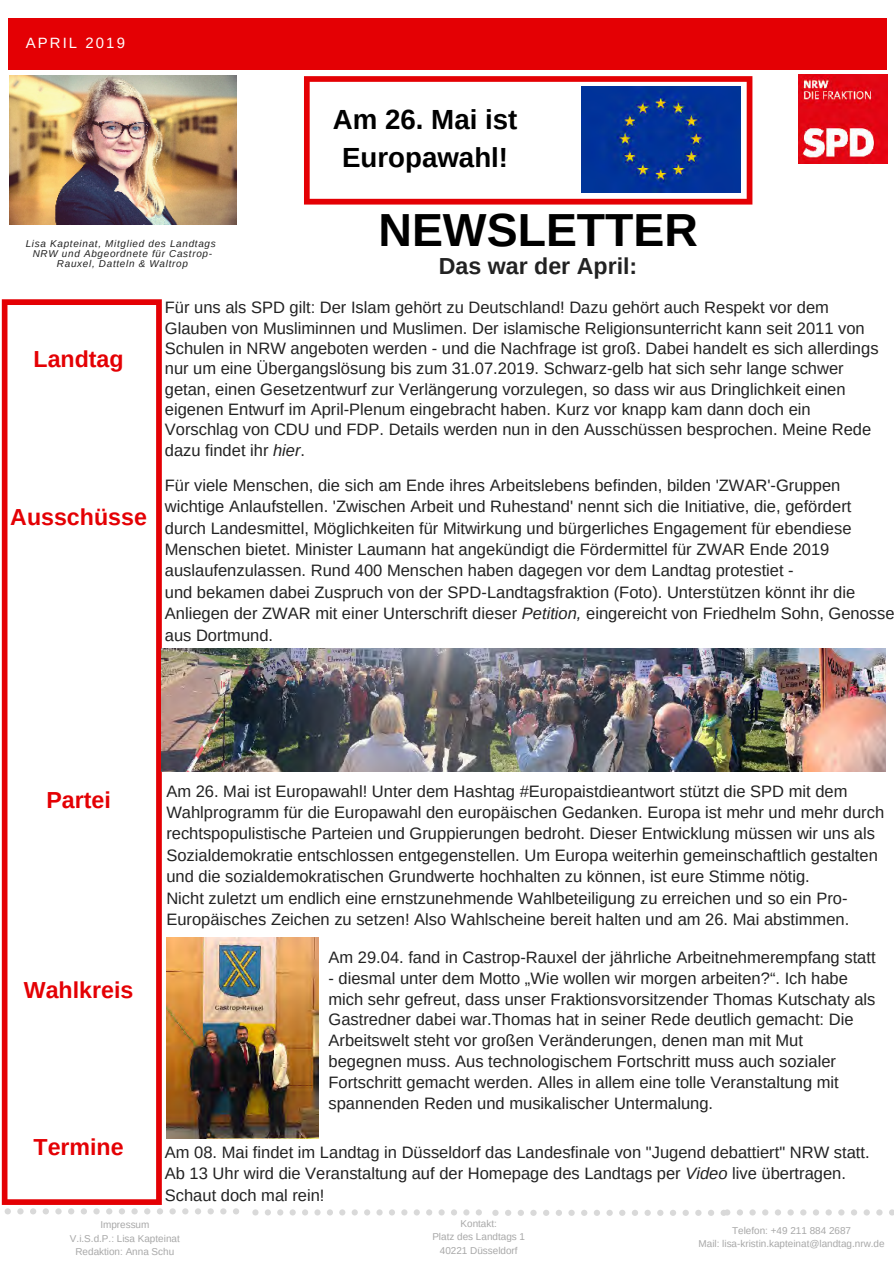
<style>
.page{position:relative;width:894px;height:1264px;background:#fff}
.page>*{position:absolute;margin:0;border:0;box-sizing:border-box;transform-origin:0 0}
.t1{font:700 46.35px "Arimo";color:#000}
.t2{font:700 27.6px/38.1px "Arimo";color:#000;text-align:center}
.t3{font:700 23.25px "Arimo";color:#e40004}
.t4{font:700 23.25px "Arimo";color:#222}
.t5{font:16.5px/21.5px "Arimo";color:#222}
.t6{font:14.85px "Arimo";letter-spacing:.14em;color:#fff}
.t7{font:9.9px/13.5px "Arimo";color:#a8a8a8;text-align:center}
.t8{font:italic 9.9px/10.2px "Arimo";letter-spacing:.07em;color:#222;text-align:center}
.s1{font-style:italic}
</style>
<div class="page">
<div style="left:8px;top:18px;width:878px;height:51px;background:#e40004"></div>
<svg style="left:2px;top:299px;width:160px;height:905px"></svg>
<svg style="left:304px;top:76px;width:448px;height:128px"></svg>
<img style="left:798px;top:75px;width:89px;height:89px">
<svg style="left:68px;top:1208px;width:6px;height:6px"></svg>
<svg style="left:81px;top:1208px;width:6px;height:6px"></svg>
<div style="left:55px;top:1208px;width:7px;height:6px;background:#d9d9d9;border-radius:50%"></div>
<svg style="left:106px;top:1208px;width:6px;height:6px"></svg>
<svg style="left:5px;top:1208px;width:6px;height:6px"></svg>
<svg style="left:119px;top:1208px;width:6px;height:6px"></svg>
<div style="left:17px;top:1208px;width:7px;height:6px;background:#d9d9d9;border-radius:50%"></div>
<svg style="left:30px;top:1208px;width:6px;height:6px"></svg>
<svg style="left:43px;top:1208px;width:6px;height:6px"></svg>
<div style="left:93px;top:1208px;width:7px;height:6px;background:#d9d9d9;border-radius:50%"></div>
<svg style="left:195px;top:1208px;width:6px;height:6px"></svg>
<div style="left:207px;top:1208px;width:7px;height:6px;background:#d9d9d9;border-radius:50%"></div>
<svg style="left:220px;top:1208px;width:6px;height:6px"></svg>
<svg style="left:233px;top:1208px;width:6px;height:6px"></svg>
<svg style="left:182px;top:1208px;width:6px;height:6px"></svg>
<svg style="left:144px;top:1208px;width:6px;height:6px"></svg>
<svg style="left:157px;top:1208px;width:6px;height:6px"></svg>
<div style="left:131px;top:1208px;width:7px;height:6px;background:#d9d9d9;border-radius:50%"></div>
<div style="left:169px;top:1208px;width:7px;height:6px;background:#d9d9d9;border-radius:50%"></div>
<svg style="left:314px;top:1209px;width:6px;height:6px"></svg>
<svg style="left:327px;top:1209px;width:6px;height:6px"></svg>
<svg style="left:302px;top:1209px;width:6px;height:6px"></svg>
<div style="left:351px;top:1209px;width:7px;height:6px;background:#d9d9d9;border-radius:50%"></div>
<svg style="left:252px;top:1209px;width:6px;height:6px"></svg>
<svg style="left:364px;top:1209px;width:6px;height:6px"></svg>
<svg style="left:265px;top:1209px;width:6px;height:6px"></svg>
<svg style="left:277px;top:1209px;width:6px;height:6px"></svg>
<div style="left:289px;top:1209px;width:7px;height:6px;background:#d9d9d9;border-radius:50%"></div>
<svg style="left:339px;top:1209px;width:6px;height:6px"></svg>
<svg style="left:438px;top:1209px;width:6px;height:6px"></svg>
<svg style="left:451px;top:1209px;width:6px;height:6px"></svg>
<svg style="left:463px;top:1209px;width:6px;height:6px"></svg>
<div style="left:475px;top:1209px;width:7px;height:6px;background:#d9d9d9;border-radius:50%"></div>
<svg style="left:426px;top:1209px;width:6px;height:6px"></svg>
<svg style="left:389px;top:1209px;width:6px;height:6px"></svg>
<svg style="left:401px;top:1209px;width:6px;height:6px"></svg>
<svg style="left:376px;top:1209px;width:6px;height:6px"></svg>
<div style="left:413px;top:1209px;width:7px;height:6px;background:#d9d9d9;border-radius:50%"></div>
<div style="left:555px;top:1209px;width:7px;height:6px;background:#d9d9d9;border-radius:50%"></div>
<svg style="left:568px;top:1210px;width:6px;height:5px"></svg>
<svg style="left:543px;top:1210px;width:6px;height:5px"></svg>
<div style="left:593px;top:1209px;width:7px;height:6px;background:#d9d9d9;border-radius:50%"></div>
<svg style="left:492px;top:1210px;width:6px;height:5px"></svg>
<svg style="left:606px;top:1210px;width:6px;height:5px"></svg>
<svg style="left:505px;top:1210px;width:6px;height:5px"></svg>
<div style="left:517px;top:1209px;width:7px;height:6px;background:#d9d9d9;border-radius:50%"></div>
<svg style="left:530px;top:1210px;width:6px;height:5px"></svg>
<svg style="left:581px;top:1210px;width:6px;height:5px"></svg>
<svg style="left:682px;top:1210px;width:6px;height:5px"></svg>
<svg style="left:695px;top:1210px;width:6px;height:5px"></svg>
<div style="left:707px;top:1209px;width:7px;height:6px;background:#d9d9d9;border-radius:50%"></div>
<div style="left:669px;top:1209px;width:7px;height:6px;background:#d9d9d9;border-radius:50%"></div>
<div style="left:631px;top:1209px;width:7px;height:6px;background:#d9d9d9;border-radius:50%"></div>
<svg style="left:644px;top:1210px;width:6px;height:5px"></svg>
<svg style="left:619px;top:1210px;width:6px;height:5px"></svg>
<svg style="left:657px;top:1210px;width:6px;height:5px"></svg>
<svg style="left:787px;top:1209px;width:6px;height:6px"></svg>
<svg style="left:800px;top:1209px;width:6px;height:6px"></svg>
<svg style="left:775px;top:1209px;width:5px;height:6px"></svg>
<svg style="left:825px;top:1209px;width:6px;height:6px"></svg>
<svg style="left:720px;top:1209px;width:10px;height:6px"></svg>
<svg style="left:838px;top:1209px;width:6px;height:6px"></svg>
<svg style="left:737px;top:1209px;width:5px;height:6px"></svg>
<svg style="left:749px;top:1209px;width:6px;height:6px"></svg>
<div style="left:761px;top:1209px;width:7px;height:6px;background:#d9d9d9;border-radius:50%"></div>
<svg style="left:813px;top:1209px;width:5px;height:6px"></svg>
<svg style="left:863px;top:1209px;width:6px;height:6px"></svg>
<svg style="left:876px;top:1209px;width:6px;height:6px"></svg>
<svg style="left:851px;top:1209px;width:5px;height:6px"></svg>
<svg style="left:889px;top:1209px;width:4px;height:6px"></svg>
<img style="left:10px;top:75px;width:226px;height:150px">
<img style="left:166px;top:937px;width:152px;height:201px">
<img style="left:581px;top:87px;width:159px;height:105px">
<img style="left:162px;top:648px;width:723px;height:123px">
<p class="t6" style="left:26px;top:35px;width:101px">APRIL 2019</p>
<p class="t8" style="left:26px;top:238px;width:191px">Lisa Kapteinat, Mitglied des Landtags<br>NRW und Abgeordnete für Castrop-<br>Rauxel, Datteln &amp; Waltrop</p>
<h2 class="t2" style="left:333px;top:101px;width:186px">Am 26. Mai ist<br>Europawahl!</h2>
<h1 class="t1" style="left:378px;top:204px;width:321px">NEWSLETTER</h1>
<h3 class="t4" style="left:438px;top:253px;width:200px">Das war der April:</h3>
<h3 class="t3" style="left:33px;top:346px;width:92px">Landtag</h3>
<h3 class="t3" style="left:10px;top:503px;width:138px">Ausschüsse</h3>
<p class="t5" style="left:165px;top:297px;width:715px;line-height:20.2px">Für uns als SPD gilt: Der Islam gehört zu Deutschland! Dazu gehört auch Respekt vor dem Glauben von Musliminnen und Muslimen. Der islamische Religionsunterricht kann seit 2011 von Schulen in NRW angeboten werden - und die Nachfrage ist groß. Dabei handelt es sich allerdings nur um eine Übergangslösung bis zum 31.07.2019. Schwarz-gelb hat sich sehr lange schwer getan, einen Gesetzentwurf zur Verlängerung vorzulegen, so dass wir aus Dringlichkeit einen eigenen Entwurf im April-Plenum eingebracht haben. Kurz vor knapp kam dann doch ein Vorschlag von CDU und FDP. Details werden nun in den Ausschüssen besprochen. Meine Rede dazu findet ihr <span class="s1">hier</span>.</p>
<p class="t5" style="left:165px;top:474px;width:731px">Für viele Menschen, die sich am Ende ihres Arbeitslebens befinden, bilden 'ZWAR'-Gruppen wichtige Anlaufstellen. 'Zwischen Arbeit und Ruhestand' nennt sich die Initiative, die, gefördert durch Landesmittel, Möglichkeiten für Mitwirkung und bürgerliches Engagement für ebendiese Menschen bietet. Minister Laumann hat angekündigt die Fördermittel für ZWAR Ende 2019 auslaufenzulassen. Rund 400 Menschen haben dagegen vor dem Landtag protestiet -<br>und bekamen dabei Zuspruch von der SPD-Landtagsfraktion (Foto). Unterstützen könnt ihr die Anliegen der ZWAR mit einer Unterschrift dieser <span class="s1">Petition,</span> eingereicht von Friedhelm Sohn, Genosse aus Dortmund.</p>
<h3 class="t3" style="left:46px;top:787px;width:66px">Partei</h3>
<h3 class="t3" style="left:24px;top:976px;width:111px">Wahlkreis</h3>
<h3 class="t3" style="left:33px;top:1134px;width:92px">Termine</h3>
<p class="t5" style="left:166px;top:780px;width:719px">Am 26. Mai ist Europawahl! Unter dem Hashtag #Europaistdieantwort stützt die SPD mit dem Wahlprogramm für die Europawahl den europäischen Gedanken. Europa ist mehr und mehr durch rechtspopulistische Parteien und Gruppierungen bedroht. Dieser Entwicklung müssen wir uns als Sozialdemokratie entschlossen entgegenstellen. Um Europa weiterhin gemeinschaftlich gestalten und die sozialdemokratischen Grundwerte hochhalten zu können, ist eure Stimme nötig.<br>Nicht zuletzt um endlich eine ernstzunehmende Wahlbeteiligung zu erreichen und so ein Pro-Europäisches Zeichen zu setzen! Also Wahlscheine bereit halten und am 26. Mai abstimmen.</p>
<p class="t5" style="left:328px;top:946px;width:548px">Am 29.04. fand in Castrop-Rauxel der jährliche Arbeitnehmerempfang statt</p>
<p class="t5" style="left:328px;top:967px;width:548px;line-height:20.9px">- diesmal unter dem Motto „Wie wollen wir morgen arbeiten?“. Ich habe mich sehr gefreut, dass unser Fraktionsvorsitzender Thomas Kutschaty als Gastredner dabei war.Thomas hat in seiner Rede deutlich gemacht: Die Arbeitswelt steht vor großen Veränderungen, denen man mit Mut begegnen muss. Aus technologischem Fortschritt muss auch sozialer Fortschritt gemacht werden. Alles in allem eine tolle Veranstaltung mit spannenden Reden und musikalischer Untermalung.</p>
<p class="t5" style="left:165px;top:1141px;width:706px">Am 08. Mai findet im Landtag in Düsseldorf das Landesfinale von "Jugend debattiert" NRW statt.<br>Ab 13 Uhr wird die Veranstaltung auf der Homepage des Landtags per <span class="s1">Video</span> live übertragen.<br>Schaut doch mal rein!</p>
<p class="t7" style="left:70px;top:1217px;width:111px">Impressum<br>V.i.S.d.P.: Lisa Kapteinat<br>Redaktion: Anna Schu</p>
<p class="t7" style="left:432px;top:1216px;width:94px">Kontakt:<br>Platz des Landtags 1<br>40221 Düsseldorf</p>
<p class="t7" style="left:698px;top:1223px;width:187px">Telefon: +49 211 884 2687<br>Mail: lisa-kristin.kapteinat@landtag.nrw.de</p>
</div>
